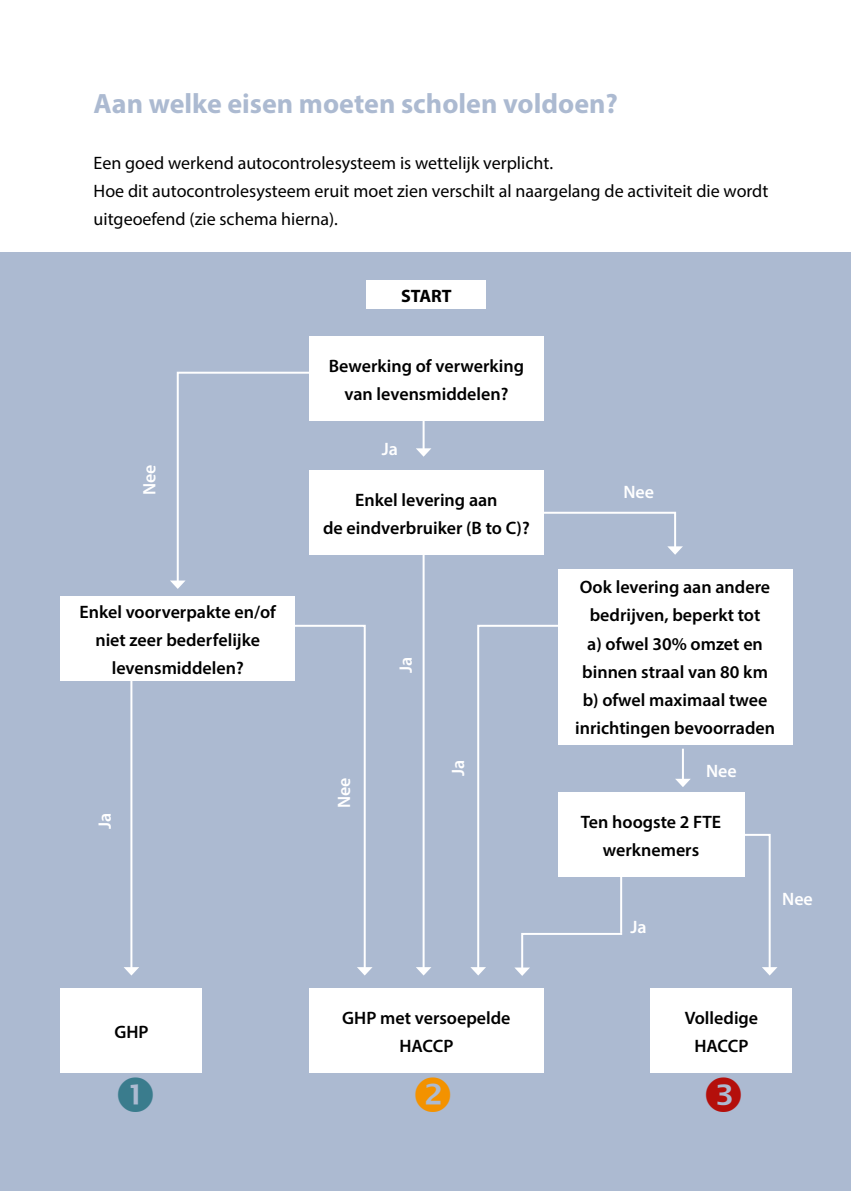
<style>
.page{position:relative;width:851px;height:1191px;background:#fff}
.page>*{position:absolute;margin:0;border:0;box-sizing:border-box;transform-origin:0 0}
.t1{font:700 28px "Myriad Pro";color:#acbad1}
.t2{font:600 18px/28px "Myriad Pro";color:#000;text-align:center}
.t3{font:18px/28px "Myriad Pro";color:#000}
.t4{font:600 18px "Myriad Pro";color:#fff}
.t5{font:700 18px "Myriad Pro";color:#000}
</style>
<div class="page">
<div style="left:0;top:253px;width:850px;height:938px;background:#acbad1"></div>
<div style="left:367px;top:281px;width:119px;height:28px;background:#fff"></div>
<div style="left:309px;top:337px;width:234px;height:84px;background:#fff"></div>
<div style="left:309px;top:471px;width:234px;height:84px;background:#fff"></div>
<div style="left:60px;top:597px;width:235px;height:84px;background:#fff"></div>
<div style="left:557px;top:569px;width:235px;height:175px;background:#fff"></div>
<div style="left:557px;top:793px;width:187px;height:84px;background:#fff"></div>
<div style="left:309px;top:989px;width:234px;height:84px;background:#fff"></div>
<div style="left:60px;top:989px;width:142px;height:84px;background:#fff"></div>
<div style="left:650px;top:989px;width:142px;height:84px;background:#fff"></div>
<svg style="left:170px;top:371px;width:141px;height:218px"></svg>
<hr style="left:422px;top:421px;width:2px;height:28px;background:#fff">
<svg style="left:416px;top:448px;width:15px;height:9px"></svg>
<hr style="left:422px;top:551px;width:2px;height:417px;background:#fff">
<svg style="left:416px;top:967px;width:15px;height:8px"></svg>
<hr style="left:130px;top:681px;width:2px;height:287px;background:#fff">
<svg style="left:124px;top:967px;width:15px;height:8px"></svg>
<svg style="left:744px;top:833px;width:33px;height:142px"></svg>
<svg style="left:543px;top:511px;width:139px;height:44px"></svg>
<hr style="left:681px;top:748px;width:2px;height:31px;background:#fff">
<svg style="left:675px;top:778px;width:15px;height:9px"></svg>
<svg style="left:295px;top:624px;width:77px;height:351px"></svg>
<svg style="left:470px;top:624px;width:154px;height:352px"></svg>
<hr style="left:620px;top:877px;width:2px;height:56px;background:#fff">
<h1 class="t1" style="left:94px;top:85px;width:526px">Aan welke eisen moeten scholen voldoen?</h1>
<p class="t3" style="left:94px;top:148px;width:676px">Een goed werkend autocontrolesysteem is wettelijk verplicht.<br>Hoe dit autocontrolesysteem eruit moet zien verschilt al naargelang de activiteit die wordt uitgeoefend (zie schema hierna).</p>
<p class="t4" style="left:138px;top:495px;width:32px;rotate:-90deg">Nee</p>
<p class="t2" style="left:79px;top:597px;width:198px">Enkel voorverpakte en/of niet zeer bederfelijke levensmiddelen?</p>
<p class="t4" style="left:93px;top:829px;width:18px;rotate:-90deg">Ja</p>
<p class="t5" style="left:401px;top:284px;width:52px">START</p>
<p class="t2" style="left:329px;top:351px;width:197px">Bewerking of verwerking van levensmiddelen?</p>
<p class="t4" style="left:382px;top:437px;width:18px">Ja</p>
<p class="t2" style="left:323px;top:485px;width:208px">Enkel levering aan<br>de eindverbruiker (B to C)?</p>
<p class="t4" style="left:332px;top:808px;width:32px;rotate:-90deg">Nee</p>
<p class="t4" style="left:394px;top:673px;width:18px;rotate:-90deg">Ja</p>
<p class="t4" style="left:446px;top:775px;width:18px;rotate:-90deg">Ja</p>
<p class="t4" style="left:623px;top:481px;width:32px">Nee</p>
<p class="t2" style="left:575px;top:573px;width:201px">Ook levering aan andere bedrijven, beperkt tot<br>a) ofwel 30% omzet en binnen straal van 80 km b) ofwel maximaal twee inrichtingen bevoorraden</p>
<p class="t4" style="left:706px;top:759px;width:32px">Nee</p>
<p class="t2" style="left:580px;top:807px;width:142px">Ten hoogste 2 FTE werknemers</p>
<p class="t4" style="left:630px;top:915px;width:18px">Ja</p>
<p class="t4" style="left:782px;top:887px;width:32px">Nee</p>
<p class="t2" style="left:114px;top:1017px;width:36px">GHP</p>
<p class="t2" style="left:342px;top:1003px;width:170px">GHP met versoepelde<br>HACCP</p>
<p class="t2" style="left:684px;top:1003px;width:75px">Volledige<br>HACCP</p>
</div>
